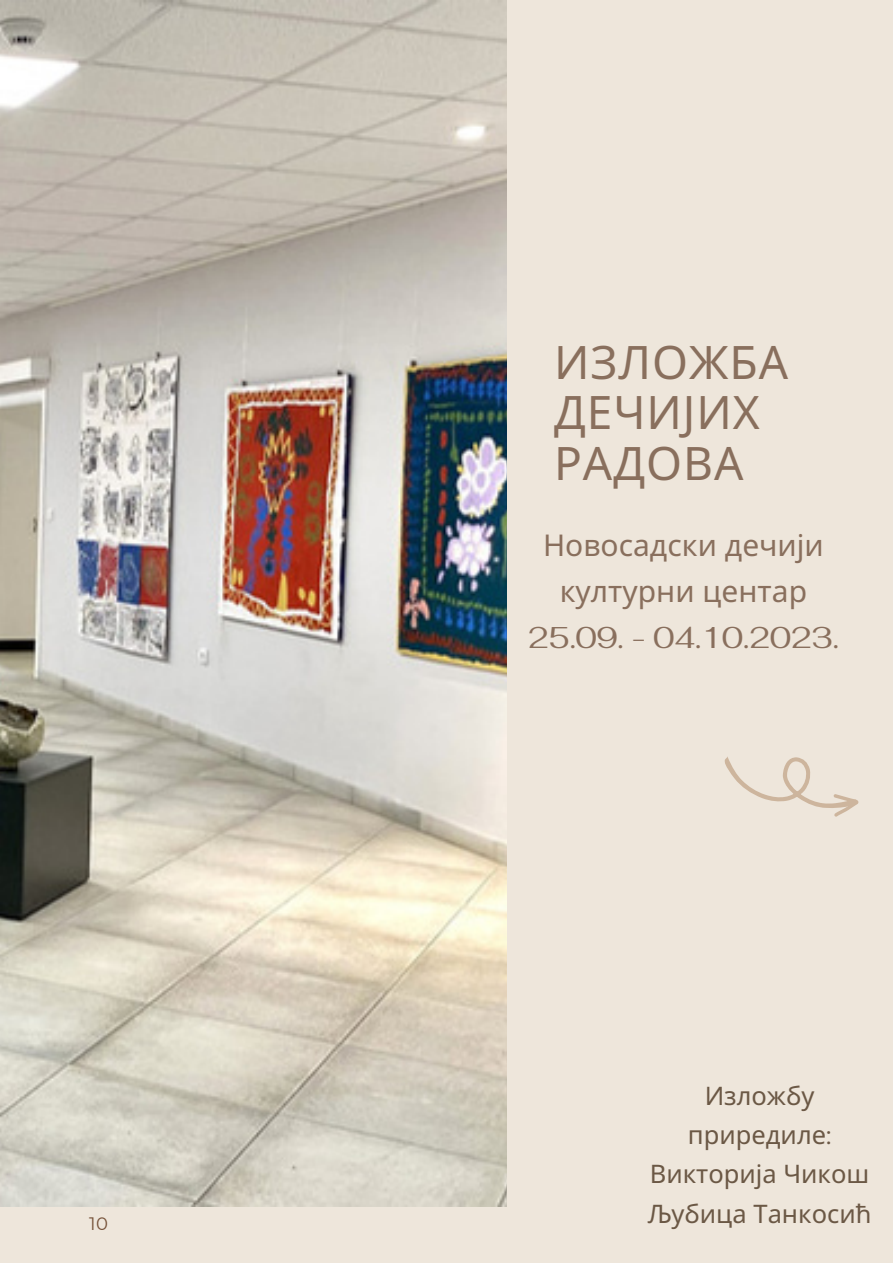
<style>
.page{position:relative;width:893px;height:1264px;background:#fff}
.page>*{position:absolute;margin:0;border:0;box-sizing:border-box;transform-origin:0 0}
.t1{font:46.05px/50.6px "Noto Sans";letter-spacing:.02em;color:#896f5d}
.t2{font:30px/46px "Noto Sans";color:#896f5d;text-align:center}
.t3{font:30px "Fahkwang";color:#896f5d}
.t4{font:25.5px/39.3px "Noto Sans";color:#6b5845;text-align:center}
.t5{font:18px "Montserrat";color:#765239}
.s1{font-family:"Fahkwang"}
</style>
<div class="page">
<div style="left:0;top:0;width:892px;height:1262px;background:#eee6db"></div>
<svg style="left:724px;top:757px;width:134px;height:59px"></svg>
<img style="left:0;top:0;width:506px;height:1206px">
<p class="t5" style="left:89px;top:1211px;width:20px">10</p>
<p class="t1" style="left:554px;top:335px;width:235px">ИЗЛОЖБА<br>ДЕЧИЈИХ<br>РАДОВА</p>
<p class="t2" style="left:543px;top:521px;width:282px">Новосадски дечији културни центар</p>
<p class="t3" style="left:528px;top:617px;width:312px">25.09. - 04.10.2023.</p>
<p class="t4" style="left:687px;top:1074px;width:145px">Изложбу приредиле<span class="s1">:</span></p>
<p class="t4" style="left:649px;top:1153px;width:221px">Викторија Чикош</p>
<p class="t4" style="left:647px;top:1193px;width:225px">Љубица Танкосић</p>
</div>
